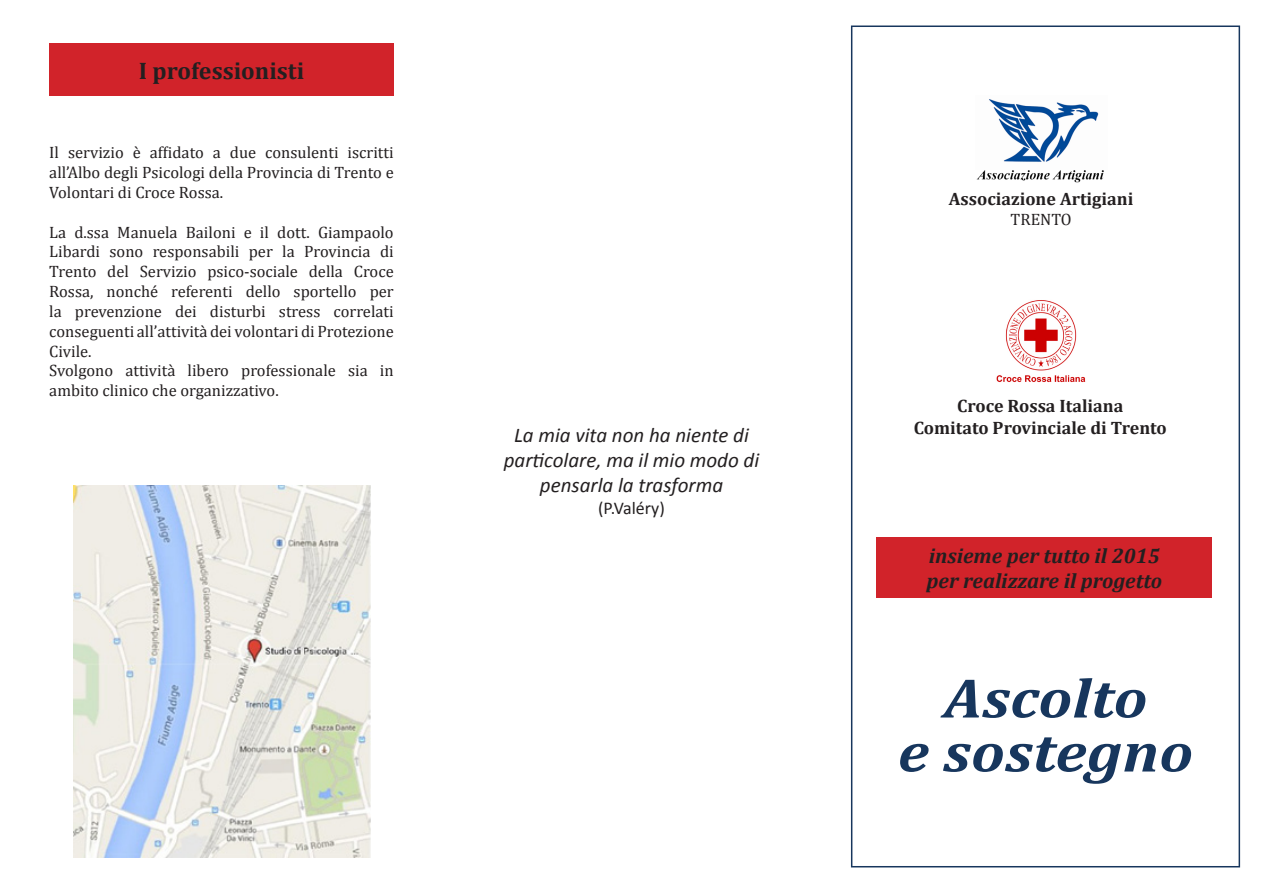
<style>
.page{position:relative;width:1263px;height:893px;background:#fff}
.page>*{position:absolute;margin:0;border:0;box-sizing:border-box;transform-origin:0 0}
.t1{font:italic 700 56.25px/54px "Cambria";color:#17365d;text-align:center;scale:1.12 1}
.t2{font:700 24px "Cambria";color:#231f20}
.t3{font:italic 21px/25.2px "Calibri";color:#231f20;text-align:center}
.t4{font:italic 700 21px/25.2px "Cambria";color:#231f20}
.t5{font:700 18px/21.6px "Cambria";color:#231f20;text-align:center}
.t6{font:18px "Calibri";color:#231f20}
.t7{font:16.5px/19.8px "Cambria";color:#231f20;text-align:justify}
</style>
<div class="page">
<div style="left:49px;top:43px;width:345px;height:53px;background:#d1232a"></div>
<img style="left:74px;top:485px;width:296px;height:372px">
<div style="left:877px;top:537px;width:335px;height:60px;background:#d1232a"></div>
<img style="left:996px;top:300px;width:90px;height:82px">
<img style="left:976px;top:99px;width:128px;height:84px">
<div style="left:851px;top:26px;width:389px;height:841px;border:2px solid #17365d"></div>
<p class="t2" style="left:139px;top:54px;width:167px">I professionisti</p>
<p class="t7" style="left:49px;top:143px;width:346px">Il servizio è affidato a due consulenti iscritti all’Albo degli Psicologi della Provincia di Trento e Volontari di Croce Rossa.</p>
<p class="t7" style="left:49px;top:222px;width:346px;text-align:left">La d.ssa Manuela Bailoni e il dott. Giampaolo Libardi sono responsabili per la Provincia di Trento del Servizio psico-sociale della Croce Rossa, nonché referenti dello sportello per la prevenzione dei disturbi stress correlati conseguenti all’attività dei volontari di Protezione Civile.<br>Svolgono attività libero professionale sia in ambito clinico che organizzativo.</p>
<p class="t3" style="left:504px;top:421px;width:257px">La mia vita non ha niente di particolare, ma il mio modo di pensarla la trasforma</p>
<p class="t6" style="left:598px;top:495px;width:68px">(P.Valéry)</p>
<p class="t5" style="left:949px;top:188px;width:186px">Associazione Artigiani</p>
<p class="t7" style="left:1011px;top:210px;width:63px">TRENTO</p>
<p class="t5" style="left:914px;top:395px;width:254px">Croce Rossa Italiana<br>Comitato Provinciale di Trento</p>
<p class="t4" style="left:926px;top:542px;width:237px">insieme per tutto il 2015 per realizzare il progetto</p>
<p class="t1" style="left:898px;top:669px;width:265px">Ascolto<br>e sostegno</p>
</div>
